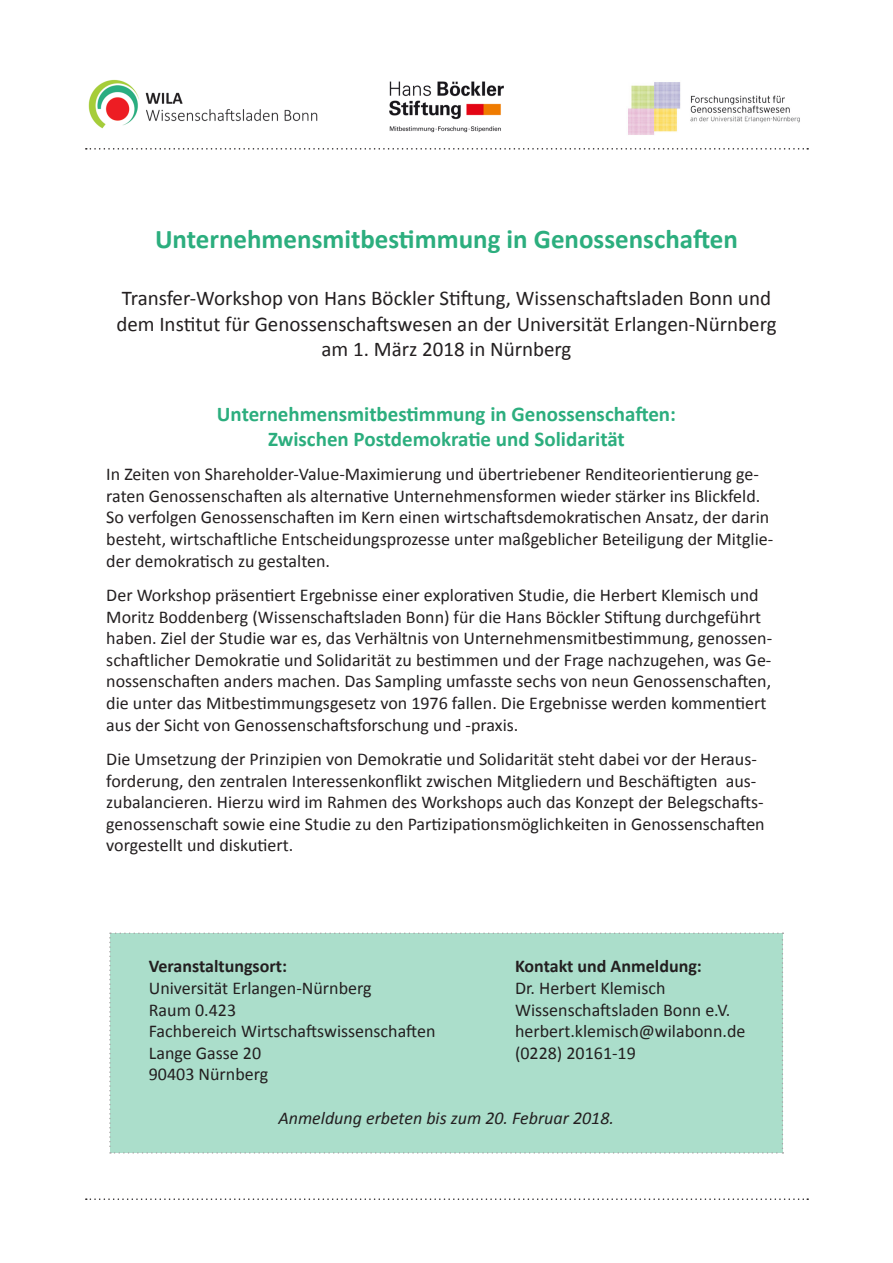
<style>
.page{position:relative;width:893px;height:1263px;background:#fff}
.page>*{position:absolute;margin:0;border:0;box-sizing:border-box;transform-origin:0 0}
.t1{font:700 27px "Calibri";color:#2cae7e}
.t2{font:21px "Calibri";color:#231f20}
.t3{font:700 21px "Calibri";color:#2cae7e}
.t4{font:18px/21.6px "Calibri";color:#231f20}
.t5{font:700 18px "Calibri";color:#231f20}
.t6{font:italic 18px "Calibri";color:#231f20}
</style>
<div class="page">
<svg style="left:86px;top:148px;width:722px;height:2px"></svg>
<svg style="left:86px;top:1198px;width:722px;height:2px"></svg>
<img style="left:389px;top:81px;width:115px;height:52px">
<img style="left:88px;top:79px;width:230px;height:50px">
<img style="left:628px;top:82px;width:172px;height:53px">
<div style="left:109px;top:932px;width:674px;height:222px;background:#abdecb"></div>
<p class="t1" style="left:155px;top:222px;width:584px">Unternehmensmitbestimmung in Genossenschaften</p>
<p class="t2" style="left:122px;top:285px;width:651px">Transfer-Workshop von Hans Böckler Stiftung, Wissenschaftsladen Bonn und</p>
<p class="t2" style="left:116px;top:310px;width:662px">dem Institut für Genossenschaftswesen an der Universität Erlangen-Nürnberg</p>
<p class="t2" style="left:321px;top:335px;width:251px">am 1. März 2018 in Nürnberg</p>
<p class="t3" style="left:217px;top:400px;width:461px">Unternehmensmitbestimmung in Genossenschaften:</p>
<p class="t3" style="left:268px;top:426px;width:358px">Zwischen Postdemokratie und Solidarität</p>
<p class="t4" style="left:106px;top:463px;width:668px">In Zeiten von Shareholder-Value-Maximierung und übertriebener Renditeorientierung ge&shy;raten Genossenschaften als alternative Unternehmensformen wieder stärker ins Blickfeld.<br>So verfolgen Genossenschaften im Kern einen wirtschaftsdemokratischen Ansatz, der darin besteht, wirtschaftliche Entscheidungsprozesse unter maßgeblicher Beteiligung der Mitglie&shy;der demokratisch zu gestalten.</p>
<p class="t4" style="left:106px;top:584px;width:667px">Der Workshop präsentiert Ergebnisse einer explorativen Studie, die Herbert Klemisch und Moritz Boddenberg (Wissenschaftsladen Bonn) für die Hans Böckler Stiftung durchgeführt haben. Ziel der Studie war es, das Verhältnis von Unternehmensmitbestimmung, genossen&shy;schaftlicher Demokratie und Solidarität zu bestimmen und der Frage nachzugehen, was Ge&shy;nossenschaften anders machen. Das Sampling umfasste sechs von neun Genossenschaften, die unter das Mitbestimmungsgesetz von 1976 fallen. Die Ergebnisse werden kommentiert aus der Sicht von Genossenschaftsforschung und -praxis.</p>
<p class="t4" style="left:106px;top:748px;width:660px">Die Umsetzung der Prinzipien von Demokratie und Solidarität steht dabei vor der Heraus&shy;forderung, den zentralen Interessenkonflikt zwischen Mitgliedern und Beschäftigten aus&shy;zubalancieren. Hierzu wird im Rahmen des Workshops auch das Konzept der Belegschafts&shy;genossenschaft sowie eine Studie zu den Partizipationsmöglichkeiten in Genossenschaften vorgestellt und diskutiert.</p>
<p class="t5" style="left:149px;top:955px;width:140px">Veranstaltungsort:</p>
<p class="t4" style="left:149px;top:977px;width:224px">Universität Erlangen-Nürnberg</p>
<p class="t4" style="left:149px;top:999px;width:89px">Raum 0.423</p>
<p class="t4" style="left:149px;top:1020px;width:288px">Fachbereich Wirtschaftswissenschaften</p>
<p class="t4" style="left:149px;top:1042px;width:114px">Lange Gasse 20</p>
<p class="t4" style="left:149px;top:1064px;width:121px">90403 Nürnberg</p>
<p class="t5" style="left:515px;top:955px;width:188px">Kontakt und Anmeldung:</p>
<p class="t4" style="left:515px;top:977px;width:152px">Dr. Herbert Klemisch</p>
<p class="t4" style="left:515px;top:999px;width:217px">Wissenschaftsladen Bonn e.V.</p>
<p class="t4" style="left:515px;top:1020px;width:232px">herbert.klemisch@wilabonn.de</p>
<p class="t4" style="left:515px;top:1042px;width:122px">(0228) 20161-19</p>
<p class="t6" style="left:278px;top:1106px;width:337px">Anmeldung erbeten bis zum 20. Februar 2018.</p>
</div>
